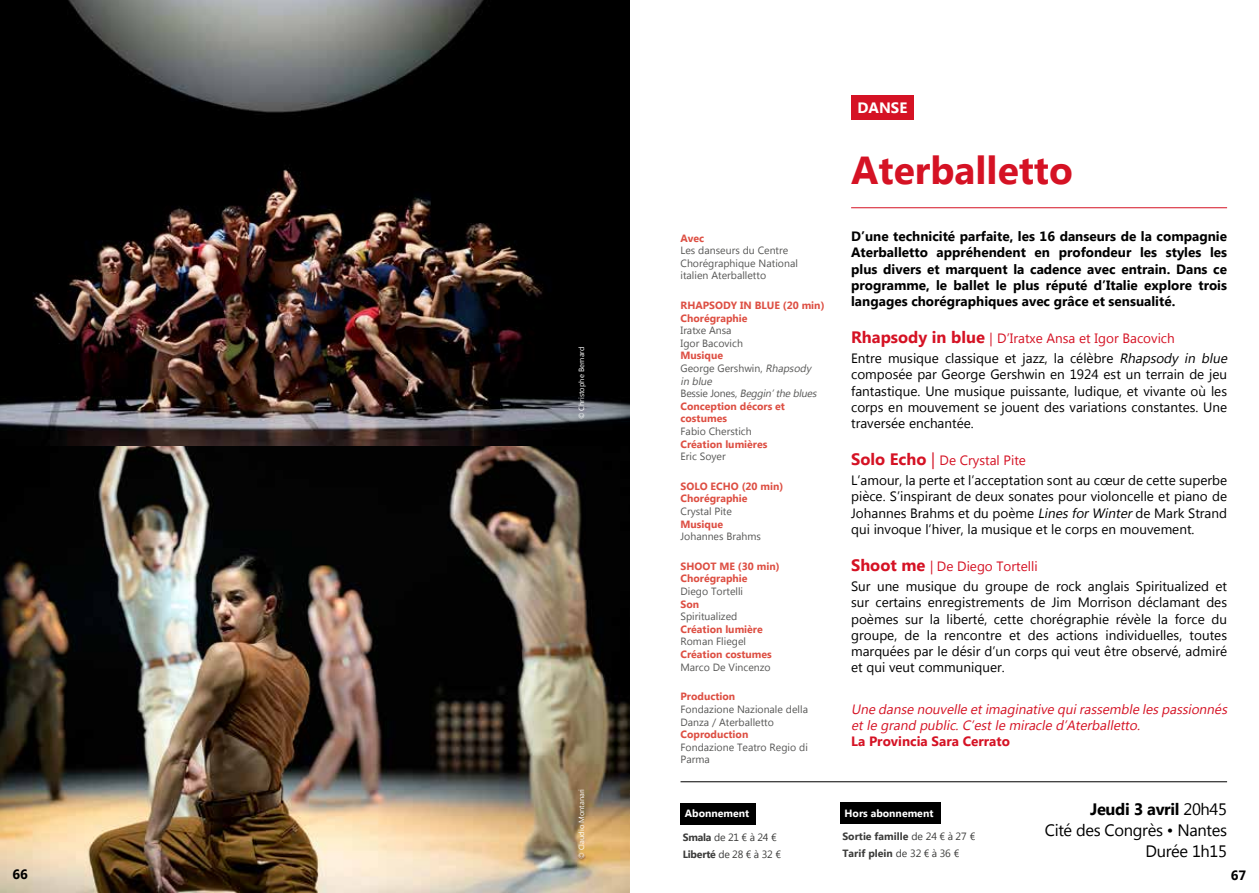
<style>
.page{position:relative;width:1259px;height:893px;background:#fff}
.page>*{position:absolute;margin:0;border:0;box-sizing:border-box;transform-origin:0 0}
.t1{font:700 39px "Microsoft New Tai Lue";color:#d51224}
.t2{font:16.5px/21px "Microsoft New Tai Lue";letter-spacing:-.02em;color:#000;text-align:right}
.t3{font:700 15px "Microsoft New Tai Lue";color:#fff}
.t4{font:13.5px/16.2px "Microsoft New Tai Lue";color:#000}
.t5{font:700 13.5px/16.2px "Microsoft New Tai Lue";color:#000;text-align:justify}
.t6{font:italic 13.5px/16.2px "Microsoft New Tai Lue";color:#d51224}
.t7{font:700 13.5px "Microsoft New Tai Lue";color:#d51224}
.t8{font:700 10.5px/12.6px "Microsoft New Tai Lue";color:#dd4f43}
.t9{font:10.5px/12.6px "Microsoft New Tai Lue";color:#575756}
.t10{font:700 10.5px "Microsoft New Tai Lue";color:#3c3c3b}
.t11{font:10.5px/16.8px "Microsoft New Tai Lue";letter-spacing:-.02em;color:#3c3c3b}
.t12{font:700 10.5px "Microsoft New Tai Lue";color:#fff}
.t13{font:7.5px "Microsoft New Tai Lue";color:#fff}
.s1{font-weight:400;color:#575756}
.s2{font-weight:400;font-style:italic;color:#575756}
.s3{font-weight:700}
.s4{font-weight:700;font-size:16.5px;color:#d51224}
.s5{color:#d51224}
.s6{font-style:italic}
.s7{font-size:16.5px;color:#d51224}
.s8{font-weight:400}
</style>
<div class="page">
<img style="left:0;top:0;width:629px;height:893px">
<hr style="left:680px;top:781px;width:547px;height:1px;background:#000">
<div style="left:851px;top:96px;width:62px;height:24px;background:#d51224"></div>
<hr style="left:851px;top:207px;width:376px;height:1px;background:#d51224">
<div style="left:680px;top:803px;width:76px;height:21px;background:#000"></div>
<div style="left:840px;top:802px;width:100px;height:21px;background:#000"></div>
<p class="t3" style="left:857px;top:100px;width:51px">DANSE</p>
<p class="t13" style="left:577px;top:419px;width:74px;rotate:-90deg">© Christophe Bernard</p>
<p class="t13" style="left:577px;top:859px;width:72px;rotate:-90deg">© Claudio Montanari</p>
<p class="t8" style="left:680px;top:232px;width:25px">Avec</p>
<p class="t9" style="left:680px;top:245px;width:119px">Les danseurs du Centre<br>Chorégraphique National italien Aterballetto</p>
<p class="t8" style="left:680px;top:300px;width:145px">RHAPSODY IN BLUE (20 min)<br>Chorégraphie</p>
<p class="t9" style="left:680px;top:325px;width:64px">Iratxe Ansa<br>Igor Bacovich</p>
<p class="t8" style="left:680px;top:350px;width:140px">Musique<br><span class="s1">George Gershwin,</span> <span class="s2">Rhapsody in blue<br></span><span class="s1">B e s s i e J o n e s,</span> <span class="s2">Beggin’the blues<br></span>Conception décors et costumes</p>
<p class="t9" style="left:680px;top:426px;width:73px">Fabio Cherstich</p>
<p class="t8" style="left:680px;top:438px;width:88px">Création lumières</p>
<p class="t9" style="left:680px;top:451px;width:47px">Eric Soyer</p>
<p class="t8" style="left:680px;top:481px;width:104px">SOLO ECHO (20 min)<br>Chorégraphie</p>
<p class="t9" style="left:680px;top:506px;width:53px">Crystal Pite</p>
<p class="t8" style="left:680px;top:518px;width:44px">Musique</p>
<p class="t9" style="left:680px;top:531px;width:82px">Johannes Brahms</p>
<p class="t8" style="left:680px;top:561px;width:101px">SHOOT ME (30 min)<br>Chorégraphie</p>
<p class="t9" style="left:680px;top:586px;width:64px">Diego Tortelli</p>
<p class="t8" style="left:680px;top:598px;width:20px">Son</p>
<p class="t9" style="left:680px;top:611px;width:58px">Spiritualized</p>
<p class="t8" style="left:680px;top:624px;width:84px">Création lumière</p>
<p class="t9" style="left:680px;top:636px;width:67px">Roman Fliegel</p>
<p class="t8" style="left:680px;top:649px;width:93px">Création costumes</p>
<p class="t9" style="left:680px;top:661px;width:92px">Marco De Vincenzo</p>
<p class="t8" style="left:680px;top:691px;width:56px">Production</p>
<p class="t9" style="left:680px;top:704px;width:129px">Fondazione Nazionale della<br>Danza / Aterballetto</p>
<p class="t8" style="left:680px;top:729px;width:69px">Coproduction</p>
<p class="t9" style="left:680px;top:741px;width:129px">Fondazione Teatro Regio di<br>Parma</p>
<p class="t12" style="left:685px;top:807px;width:66px">Abonnement</p>
<p class="t11" style="left:682px;top:830px;width:100px"><span class="s3">Smala</span> de 21 € à 24 €<br><span class="s3">Liberté</span> de 28 € à 32 €</p>
<h1 class="t1" style="left:851px;top:148px;width:223px">Aterballetto</h1>
<p class="t5" style="left:851px;top:229px;width:377px">D’une technicité parfaite, les 16 danseurs de la compagnie Aterballetto appréhendent en profondeur les styles les plus divers et marquent la cadence avec entrain. Dans ce programme, le ballet le plus réputé d’Italie explore trois langages chorégraphiques avec grâce et sensualité.</p>
<p class="t4" style="left:851px;top:329px;width:380px;line-height:20.4px"><span class="s4">Rhapsody in blue</span> <span class="s5">| D’Iratxe Ansa et Igor Bacovich<br></span>Entre musique classique et jazz, la célèbre <span class="s6">Rhapsody in blue</span></p>
<p class="t4" style="left:851px;top:368px;width:377px;text-align:justify">composée par George Gershwin en 1924 est un terrain de jeu fantastique. Une musique puissante, ludique, et vivante où les corps en mouvement se jouent des variations constantes. Une traversée enchantée.</p>
<p class="t4" style="left:851px;top:451px;width:377px;line-height:20.4px"><span class="s4">Solo Echo</span> <span class="s7">|</span> <span class="s5">De Crystal Pite<br></span>L’amour, la perte et l’acceptation sont au cœur de cette superbe</p>
<p class="t4" style="left:851px;top:490px;width:377px;text-align:justify">pièce. S’inspirant de deux sonates pour violoncelle et piano de Johannes Brahms et du poème <span class="s6">LinesforWinter</span>de Mark Strand qui invoque l’hiver, la musique et le corps en mouvement.</p>
<p class="t4" style="left:851px;top:557px;width:377px;line-height:20.4px"><span class="s4">Shoot me</span> <span class="s5">| De Diego Tortelli<br></span>Sur une musique du groupe de rock anglais Spiritualized et</p>
<p class="t4" style="left:851px;top:596px;width:377px;text-align:justify">sur certains enregistrements de Jim Morrison déclamant des poèmes sur la liberté, cette chorégraphie révèle la force du groupe, de la rencontre et des actions individuelles, toutes marquées par le désir d’un corps qui veut être observé, admiré et qui veut communiquer.</p>
<p class="t6" style="left:851px;top:702px;width:380px">Une danse nouvelle etimaginative quirassemble lespassionnés etle grand public.C’estle miracle d’Aterballetto.</p>
<p class="t7" style="left:851px;top:734px;width:160px">La Provincia Sara Cerrato</p>
<p class="t12" style="left:844px;top:807px;width:90px">Hors abonnement</p>
<p class="t10" style="left:842px;top:831px;width:134px">Sortie famille <span class="s8">de 24 € à 27 €</span></p>
<p class="t10" style="left:842px;top:847px;width:118px">Tarif plein <span class="s8">de 32 € à 36 €</span></p>
<p class="t2" style="left:1044px;top:800px;width:184px"><span class="s3">Jeudi 3 avril</span> 20h45<br>Cité des Congrès • Nantes<br>Durée 1h15</p>
<p class="t5" style="left:13px;top:868px;width:17px">66</p>
<p class="t5" style="left:1230px;top:868px;width:17px">67</p>
</div>
